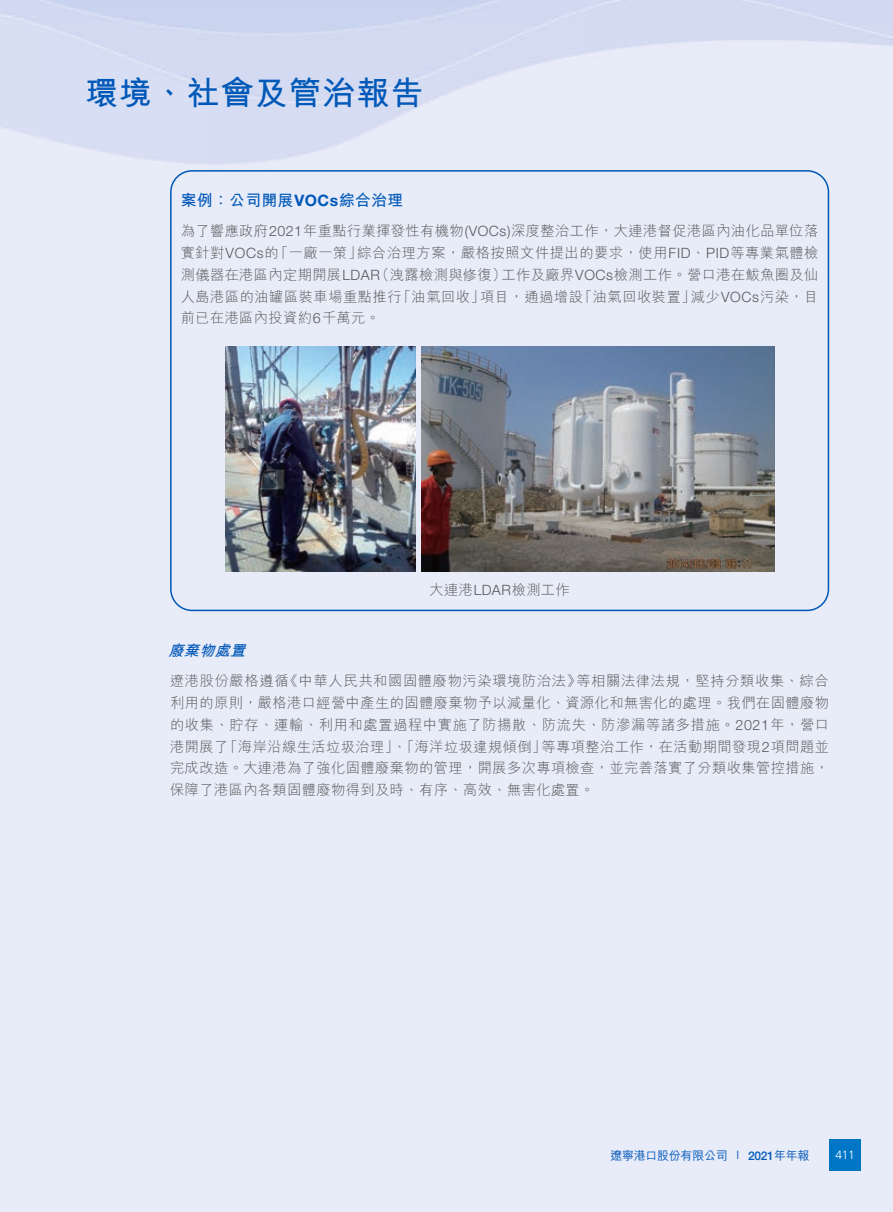
<style>
.page{position:relative;width:893px;height:1212px;background:#fff}
.page>*{position:absolute;margin:0;border:0;box-sizing:border-box;transform-origin:0 0}
.t1{font:700 33px "M Hei HK";letter-spacing:.03em;color:#0058b8}
.t2{font:700 15.75px "M Hei HK";letter-spacing:.03em;color:#0058b8}
.t3{font:italic 700 15px "M Hei HK";color:#0058b8}
.t4{font:300 14.25px/21.8px "M Hei HK";letter-spacing:.03em;color:#57585a;text-align:justify}
.t5{font:500 12px "M Hei HK";letter-spacing:-.025em;color:#0058b8}
.t6{font:300 12px "Frutiger LT Std";color:#fff}
.s1{font-family:"Helvetica Neue LT Std"}
.s2{font-family:"Frutiger LT Std";font-weight:300}
</style>
<div class="page">
<img style="left:0;top:0;width:893px;height:1199px">
<div style="left:829px;top:1139px;width:32px;height:32px;background:#0076c7"></div>
<div style="left:170px;top:170px;width:659px;height:441px;border:2px solid #0058b8;border-radius:21px"></div>
<img style="left:225px;top:346px;width:190px;height:226px">
<img style="left:422px;top:346px;width:353px;height:226px">
<h1 class="t1" style="left:85px;top:69px;width:340px">環境、社會及管治報告</h1>
<p class="t2" style="left:181px;top:189px;width:224px">案例：公司開展<span class="s1">VOCs</span>綜合治理</p>
<p class="t4" style="left:181px;top:220px;width:639px">為了響應政府<span class="s1">2021</span>年重點行業揮發性有機物<span class="s1">(VOCs)</span>深度整治工作，大連港督促港區內油化品單位落實針對<span class="s1">VOCs</span>的「一廠一策」綜合治理方案，嚴格按照文件提出的要求，使用<span class="s1">FID</span>、<span class="s1">PID</span>等專業氣體檢測儀器在港區內定期開展<span class="s1">LDAR</span>（洩露檢測與修復）工作及廠界<span class="s1">VOCs</span>檢測工作。營口港在鮁魚圈及仙人島港區的油罐區裝車場重點推行「油氣回收」項目，通過增設「油氣回收裝置」減少<span class="s1">VOCs</span>污染，目前已在港區內投資約<span class="s1">6</span>千萬元。</p>
<p class="t4" style="left:429px;top:578px;width:142px">大連港<span class="s1">LDAR</span>檢測工作</p>
<p class="t3" style="left:169px;top:640px;width:83px">廢棄物處置</p>
<p class="t4" style="left:170px;top:670px;width:661px">遼港股份嚴格遵循《中華人民共和國固體廢物污染環境防治法》等相關法律法規，堅持分類收集、綜合利用的原則，嚴格港口經營中產生的固體廢棄物予以減量化、資源化和無害化的處理。我們在固體廢物的收集、貯存、運輸、利用和處置過程中實施了防揚散、防流失、防滲漏等諸多措施。<span class="s1">2021</span>年，營口港開展了「海岸沿線生活垃圾治理」、「海洋垃圾違規傾倒」等專項整治工作，在活動期間發現<span class="s1">2</span>項問題並完成改造。大連港為了強化固體廢棄物的管理，開展多次專項檢查，並完善落實了分類收集管控措施，保障了港區內各類固體廢物得到及時、有序、高效、無害化處置。</p>
<p class="t5" style="left:610px;top:1147px;width:201px">遼寧港口股份有限公司 <span class="s2">I</span> <span class="s1">2021</span>年年報</p>
<p class="t6" style="left:835px;top:1148px;width:21px">411</p>
</div>
